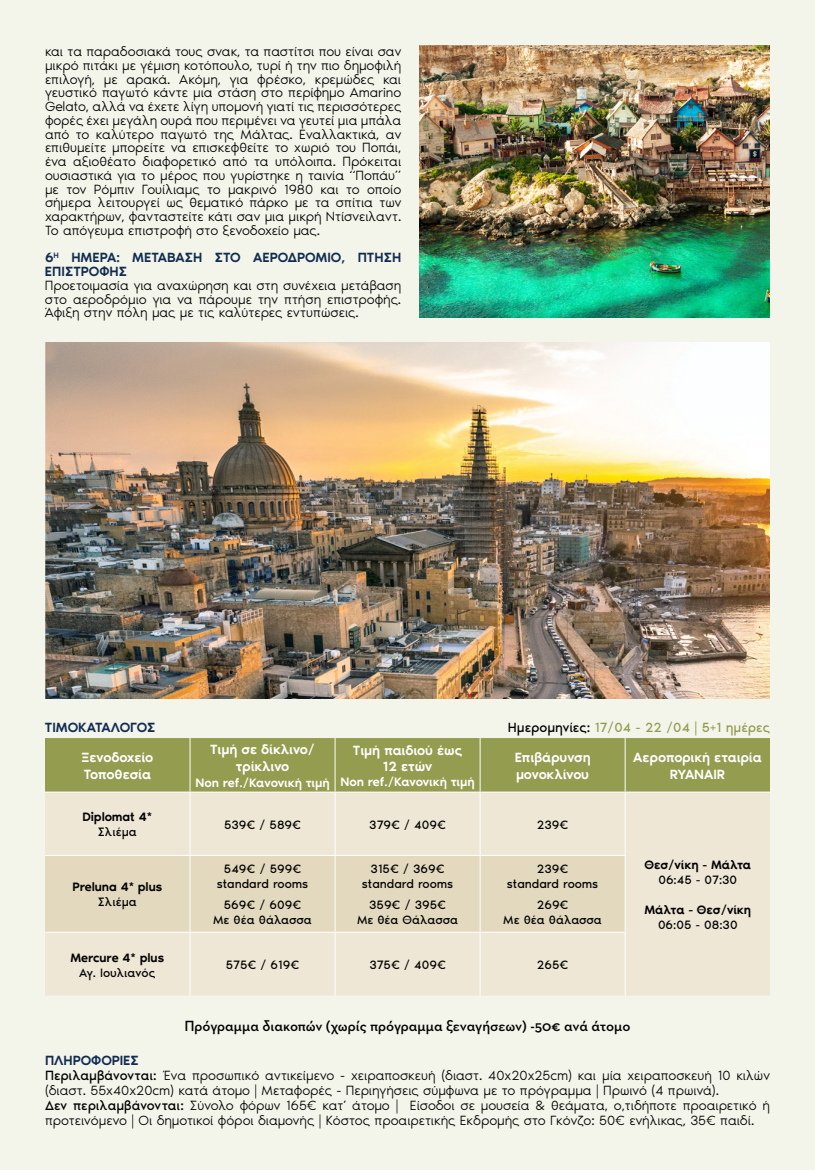
<style>
.page{position:relative;width:815px;height:1170px;background:#fff}
.page>*{position:absolute;margin:0;border:0;box-sizing:border-box;transform-origin:0 0}
.t1{font:600 15px "Neutraface Two Text Greek";letter-spacing:-.005em;color:#000}
.t2{font:300 13.75px/13.8px "Noir Pro";letter-spacing:-.01em;color:#000;text-align:justify}
.t3{font:500 13.75px/16.5px "Noir Pro";letter-spacing:-.01em;color:#fff;text-align:center}
.t4{font:500 13.75px/13.8px "Noir Pro";color:#122c50}
.t5{font:13.75px "Noir Pro";color:#949c50}
.t6{font:12.5px/15px "Noir Pro";color:#000;text-align:center}
.t7{font:500 12.5px "Noir Pro";letter-spacing:-.01em;color:#000}
.t8{font:500 12.5px "Noir Pro";letter-spacing:-.01em;color:#fff}
.s1{color:#000}
.s2{font-weight:500;color:#122c50}
.s3{font-weight:400}
</style>
<div class="page">
<div style="left:0;top:0;width:815px;height:1169px;background:#f3f5eb"></div>
<div style="left:45px;top:738px;width:725px;height:53px;background:#949c50"></div>
<div style="left:45px;top:793px;width:725px;height:202px;background:#eee7d5"></div>
<div style="left:45px;top:855px;width:580px;height:76px;background:#e2d9be"></div>
<hr style="left:190px;top:738px;width:1px;height:53px;background:#fff">
<hr style="left:335px;top:738px;width:1px;height:53px;background:#fff">
<hr style="left:480px;top:738px;width:1px;height:53px;background:#fff">
<hr style="left:625px;top:738px;width:1px;height:53px;background:#fff">
<hr style="left:45px;top:791px;width:145px;height:1px;background:#fff">
<hr style="left:190px;top:791px;width:145px;height:1px;background:#fff">
<hr style="left:190px;top:792px;width:1px;height:62px;background:#fff">
<hr style="left:335px;top:791px;width:145px;height:1px;background:#fff">
<hr style="left:335px;top:792px;width:1px;height:62px;background:#fff">
<hr style="left:480px;top:791px;width:145px;height:1px;background:#fff">
<hr style="left:480px;top:792px;width:1px;height:62px;background:#fff">
<hr style="left:625px;top:791px;width:145px;height:1px;background:#fff">
<hr style="left:625px;top:792px;width:1px;height:62px;background:#fff">
<hr style="left:45px;top:854px;width:145px;height:1px;background:#fff">
<hr style="left:190px;top:854px;width:145px;height:1px;background:#fff">
<hr style="left:190px;top:855px;width:1px;height:76px;background:#fff">
<hr style="left:335px;top:854px;width:145px;height:1px;background:#fff">
<hr style="left:335px;top:855px;width:1px;height:76px;background:#fff">
<hr style="left:480px;top:854px;width:146px;height:1px;background:#fff">
<hr style="left:480px;top:855px;width:1px;height:76px;background:#fff">
<hr style="left:625px;top:855px;width:1px;height:76px;background:#fff">
<hr style="left:45px;top:931px;width:145px;height:1px;background:#fff">
<hr style="left:190px;top:931px;width:145px;height:1px;background:#fff">
<hr style="left:190px;top:932px;width:1px;height:63px;background:#fff">
<hr style="left:335px;top:931px;width:145px;height:1px;background:#fff">
<hr style="left:335px;top:932px;width:1px;height:63px;background:#fff">
<hr style="left:480px;top:931px;width:146px;height:1px;background:#fff">
<hr style="left:480px;top:932px;width:1px;height:63px;background:#fff">
<hr style="left:625px;top:932px;width:1px;height:63px;background:#fff">
<img style="left:45px;top:342px;width:725px;height:356px">
<img style="left:420px;top:45px;width:350px;height:272px">
<p class="t2" style="left:45px;top:44px;width:358px">και τα παραδοσιακά τους σνακ, τα παστίτσι που είναι σαν μικρό πιτάκι με γέμιση κοτόπουλο, τυρί ή την πιο δημοφιλή επιλογή, με αρακά. Ακόμη, για φρέσκο, κρεμώδες και γευστικό παγωτό κάντε μια στάση στο περίφημο Amarino Gelato, αλλά να έχετε λίγη υπομονή γιατί τις περισσότερες φορές έχει μεγάλη ουρά που περιμένει να γευτεί μια μπάλα από το καλύτερο παγωτό της Μάλτας. Εναλλακτικά, αν επιθυμείτε μπορείτε να επισκεφθείτε το χωριό του Ποπάι, ένα αξιοθέατο διαφορετικό από τα υπόλοιπα. Πρόκειται ουσιαστικά για το μέρος που γυρίστηκε η ταινία “Ποπάυ” με τον Ρόμπιν Γουίλιαμς το μακρινό 1980 και το οποίο σήμερα λειτουργεί ως θεματικό πάρκο με τα σπίτια των χαρακτήρων, φανταστείτε κάτι σαν μια μικρή Ντίσνειλαντ.<br>Το απόγευμα επιστροφή στο ξενοδοχείο μας.</p>
<p class="t4" style="left:45px;top:250px;width:358px">6<sup>Η</sup> ΗΜΕΡΑ: ΜΕΤΆΒΑΣΗ ΣΤΟ ΑΕΡΟΔΡΌΜΙΟ, ΠΤΉΣΗ<br>ΕΠΙΣΤΡΟΦΉΣ</p>
<p class="t2" style="left:45px;top:277px;width:358px">Προετοιμασία για αναχώρηση και στη συνέχεια μετάβαση στο αεροδρόμιο για να πάρουμε την πτήση επιστροφής.<br>Άφιξη στην πόλη μας με τις καλύτερες εντυπώσεις.</p>
<p class="t4" style="left:45px;top:719px;width:112px">ΤΙΜΟΚΑΤΑΛΟΓΟΣ</p>
<p class="t5" style="left:508px;top:717px;width:264px"><span class="s1">Ημερομηνίες:</span> 17/04 - 22 /04 | 5+1 ημέρες</p>
<p class="t3" style="left:82px;top:748px;width:73px;text-align:left">Ξενοδοχείo<br>Τοποθεσία</p>
<p class="t3" style="left:210px;top:740px;width:106px">Τιμή σε δίκλινο/ τρίκλινο</p>
<p class="t8" style="left:196px;top:772px;width:136px">Non ref./Κανονική τιμή</p>
<p class="t3" style="left:353px;top:740px;width:111px">Τιμή παιδιού έως<br>12 ετών</p>
<p class="t8" style="left:341px;top:772px;width:136px">Non ref./Κανονική τιμή</p>
<p class="t3" style="left:515px;top:748px;width:77px;text-align:left">Επιβάρυνση μονοκλίνου</p>
<p class="t3" style="left:633px;top:748px;width:130px">Αεροπορική εταιρία<br>RYANAIR</p>
<p class="t7" style="left:82px;top:807px;width:71px">Diplomat 4*</p>
<p class="t6" style="left:98px;top:823px;width:40px">Σλιέμα</p>
<p class="t7" style="left:72px;top:877px;width:91px">Preluna 4* plus</p>
<p class="t6" style="left:98px;top:893px;width:40px">Σλιέμα</p>
<p class="t7" style="left:70px;top:947px;width:95px">Mercure 4* plus</p>
<p class="t6" style="left:79px;top:964px;width:78px">Αγ. Ιουλιανός</p>
<p class="t6" style="left:224px;top:816px;width:78px">539€ / 589€</p>
<p class="t6" style="left:369px;top:816px;width:78px">379€ / 409€</p>
<p class="t6" style="left:537px;top:816px;width:33px">239€</p>
<p class="t6" style="left:217px;top:860px;width:93px">549€ / 599€ standard rooms</p>
<p class="t6" style="left:213px;top:896px;width:100px">569€ / 609€<br>Με θέα θάλασσα</p>
<p class="t6" style="left:362px;top:860px;width:93px">315€ / 369€ standard rooms</p>
<p class="t6" style="left:357px;top:896px;width:103px">359€ / 395€<br>Με θέα Θάλασσα</p>
<p class="t6" style="left:507px;top:860px;width:93px">239€<br>standard rooms</p>
<p class="t6" style="left:503px;top:896px;width:100px">269€<br>Με θέα θάλασσα</p>
<p class="t6" style="left:226px;top:956px;width:75px">575€ / 619€</p>
<p class="t6" style="left:369px;top:956px;width:78px">375€ / 409€</p>
<p class="t6" style="left:537px;top:956px;width:33px">265€</p>
<p class="t7" style="left:644px;top:855px;width:108px">Θεσ/νίκη - Μάλτα</p>
<p class="t6" style="left:658px;top:871px;width:80px">06:45 - 07:30</p>
<p class="t7" style="left:644px;top:900px;width:108px">Μάλτα - Θεσ/νίκη</p>
<p class="t6" style="left:658px;top:916px;width:81px">06:05 - 08:30</p>
<p class="t1" style="left:185px;top:1016px;width:447px">Πρόγραμμα διακοπών (χωρίς πρόγραμμα ξεναγήσεων) -50€ ανά άτομο</p>
<p class="t2" style="left:45px;top:1051px;width:727px;line-height:15px;text-align:left"><span class="s2">ΠΛΗΡΟΦΟΡΙΕΣ<br></span><span class="s3">Περιλαμβάνονται:</span> Ένα προσωπικό αντικείμενο - χειραποσκευή (διαστ. 40x20x25cm) και μία χειραποσκευή 10 κιλών (διαστ. 55x40x20cm) κατά άτομο | Μεταφορές - Περιηγήσεις σύμφωνα με το πρόγραμμα | Πρωινό (4 πρωινά).<br><span class="s3">Δεν περιλαμβάνονται:</span> Σύνολο φόρων 165€ κατ’ άτομο | Είσοδοι σε μουσεία &amp; θεάματα, ο,τιδήποτε προαιρετικό ή προτεινόμενο | Οι δημοτικοί φόροι διαμονής | Κόστος προαιρετικής Εκδρομής στο Γκόνζο: 50€ ενήλικας, 35€ παιδί.</p>
</div>
